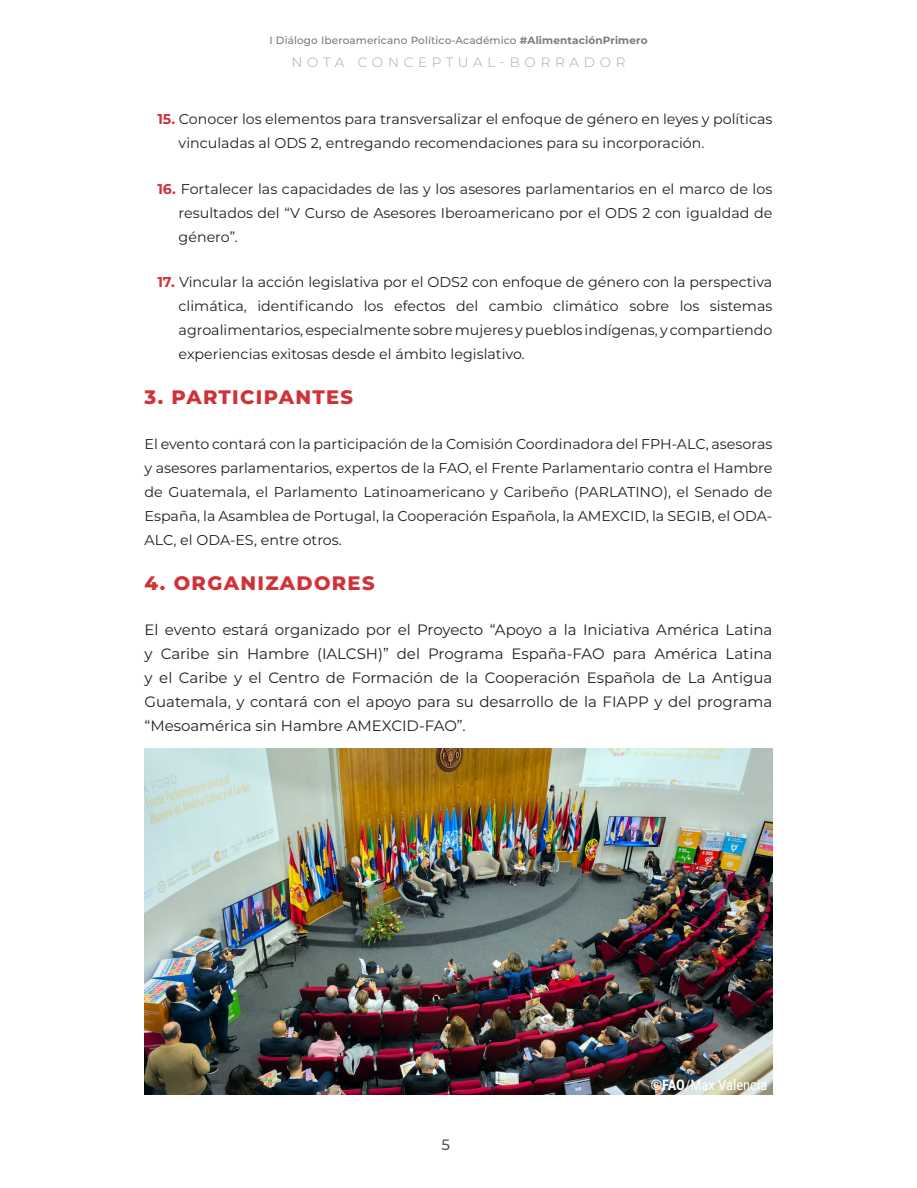
<style>
.page{position:relative;width:917px;height:1188px;background:#fff}
.page>*{position:absolute;margin:0;border:0;box-sizing:border-box;transform-origin:0 0}
.Párrafo_cuerpo_de_te{font:800 19.5px "Montserrat";letter-spacing:.07em;color:#cf3339}
.Párrafo_cuerpo_de_te-2{font:15px/24px "Montserrat";color:#231f20;text-align:justify}
.t1{font:500 15px "Montserrat";color:#5a5a5a}
.t2{font:14.55px "Roboto Condensed";color:#fff}
.listas_2{font:14.25px/24px "Montserrat";color:#231f20;text-align:justify}
.Párrafo_cuerpo_de_te-3{font:14.25px/24px "Montserrat";color:#231f20;text-align:justify}
.t3{font:100 13.5px "Montserrat";letter-spacing:.35em;color:#a8a9ad}
.t4{font:500 10.5px "Montserrat";letter-spacing:.01em;color:#7b7b7b}
.s1{font-weight:700}
.s2{font-weight:700;color:#cf3339}
</style>
<div class="page">
<img style="left:145px;top:748px;width:627px;height:346px">
<p class="t4" style="left:269px;top:33px;width:380px">I Diálogo Iberoamericano Político-Académico <span class="s1">#AlimentaciónPrimero</span></p>
<p class="t3" style="left:291px;top:53px;width:335px">NOTA CONCEPTUAL-BORRADOR</p>
<p class="listas_2" style="left:179px;top:107px;width:595px;text-indent:-21px"><span class="s2">15.</span> Conocer los elementos para transversalizar el enfoque de género en leyes y políticas vinculadas al ODS 2, entregando recomendaciones para su incorporación.</p>
<p class="listas_2" style="left:179px;top:176px;width:595px;text-indent:-21px"><span class="s2">16.</span> Fortalecer las capacidades de las y los asesores parlamentarios en el marco de los resultados del “V Curso de Asesores Iberoamericano por el ODS 2 con igualdad de género”.</p>
<p class="listas_2" style="left:179px;top:269px;width:595px;text-indent:-21px"><span class="s2">17.</span> Vincular la acción legislativa por el ODS2 con enfoque de género con la perspectiva climática, identificando los efectos del cambio climático sobre los sistemas agroalimentarios, especialmente sobre mujeres y pueblos indígenas, y compartiendo experiencias exitosas desde el ámbito legislativo.</p>
<p class="Párrafo_cuerpo_de_te" style="left:145px;top:382px;width:210px">3. PARTICIPANTES</p>
<p class="Párrafo_cuerpo_de_te-3" style="left:145px;top:431px;width:629px">El evento contará con la participación de la Comisión Coordinadora del FPH-ALC, asesoras y asesores parlamentarios, expertos de la FAO, el Frente Parlamentario contra el Hambre de Guatemala, el Parlamento Latinoamericano y Caribeño (PARLATINO), el Senado de España, la Asamblea de Portugal, la Cooperación Española, la AMEXCID, la SEGIB, el ODA-ALC, el ODA-ES, entre otros.</p>
<p class="Párrafo_cuerpo_de_te" style="left:145px;top:569px;width:232px">4. ORGANIZADORES</p>
<p class="Párrafo_cuerpo_de_te-2" style="left:145px;top:617px;width:629px">El evento estará organizado por el Proyecto “Apoyo a la Iniciativa América Latina y Caribe sin Hambre (IALCSH)” del Programa España-FAO para América Latina y el Caribe y el Centro de Formación de la Cooperación Española de La Antigua Guatemala, y contará con el apoyo para su desarrollo de la FIAPP y del programa “Mesoamérica sin Hambre AMEXCID-FAO”.</p>
<p class="t1" style="left:441px;top:1135px;width:10px">5</p>
<p class="t2" style="left:651px;top:1074px;width:118px"><span class="s1">©FAO</span>/Max Valencia</p>
</div>
